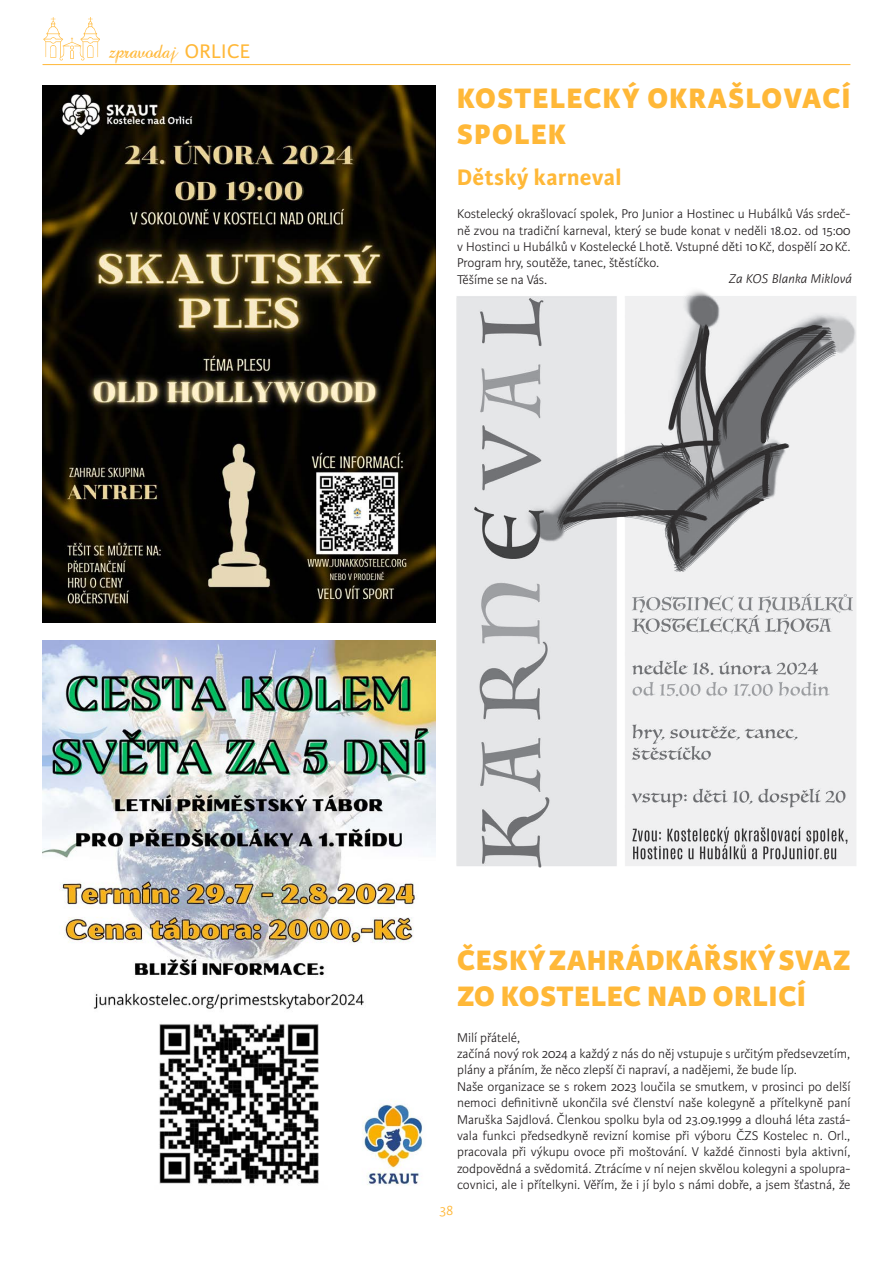
<style>
.page{position:relative;width:893px;height:1263px;background:#fff}
.page>*{position:absolute;margin:0;border:0;box-sizing:border-box;transform-origin:0 0}
.t1{font:800 30px/36px "Karmina Sans";letter-spacing:.03em;color:#ffb838}
.t2{font:800 30px/36px "Karmina Sans";letter-spacing:.05em;color:#ffb838}
.t3{font:700 24px "Karmina Sans";letter-spacing:.02em;color:#ffb838}
.t4{font:300 15px "Karmina Sans";color:#ffb838}
.t5{font:300 13.5px/16.4px "Karmina Sans";color:#231f20}
.t6{font:italic 300 13.5px "Karmina Sans";letter-spacing:.02em;color:#231f20}
.t7{font:13.5px "Abbeyline";color:#ffb838}
.s1{font-family:"Karmina Sans";font-size:21px}
</style>
<div class="page">
<img style="left:43px;top:17px;width:56px;height:44px">
<hr style="left:43px;top:64px;width:807px;height:1px;background:#ffb838">
<img style="left:43px;top:641px;width:386px;height:544px">
<img style="left:43px;top:85px;width:393px;height:537px">
<img style="left:429px;top:269px;width:427px;height:599px">
<p class="t7" style="left:109px;top:45px;width:142px">zpravodaj <span class="s1">ORLICE</span></p>
<h1 class="t2" style="left:457px;top:81px;width:395px">KOSTELECKÝ OKRAŠLOVACÍ<br>SPOLEK</h1>
<h2 class="t3" style="left:457px;top:164px;width:166px">Dětský karneval</h2>
<p class="t5" style="left:457px;top:206px;width:395px">Kostelecký okrašlovací spolek, Pro Junior a Hostinec u Hubálků Vás srdeč&shy;ně zvou na tradiční karneval, který se bude konat v neděli 18.02. od 15:00 v Hostinci u Hubálků v Kostelecké Lhotě. Vstupné děti 10Kč, dospělí 20Kč.<br>Program hry, soutěže, tanec, štěstíčko.<br>Těšíme se na Vás.</p>
<p class="t6" style="left:729px;top:271px;width:124px">Za KOS Blanka Miklová</p>
<h1 class="t1" style="left:457px;top:943px;width:395px">ČESKÝ ZAHRÁDKÁŘSKÝ SVAZ<br>ZO KOSTELEC NAD ORLICÍ</h1>
<p class="t5" style="left:457px;top:1029px;width:395px">Milí přátelé,<br>začíná nový rok 2024 a každý z nás do něj vstupuje s určitým předsevzetím, plány a přáním, že něco zlepší či napraví, a nadějemi, že bude líp.<br>Naše organizace se s rokem 2023 loučila se smutkem, v prosinci po delší nemoci definitivně ukončila své členství naše kolegyně a přítelkyně paní Maruška Sajdlová. Členkou spolku byla od 23.09.1999 a dlouhá léta zastá&shy;vala funkci předsedkyně revizní komise při výboru ČZS Kostelec n. Orl., pracovala při výkupu ovoce při moštování. V každé činnosti byla aktivní, zodpovědná a svědomitá. Ztrácíme v ní nejen skvělou kolegyni a spolupra&shy;covnici, ale i přítelkyni. Věřím, že i jí bylo s námi dobře, a jsem šťastná, že</p>
<p class="t4" style="left:440px;top:1202px;width:15px">38</p>
</div>
